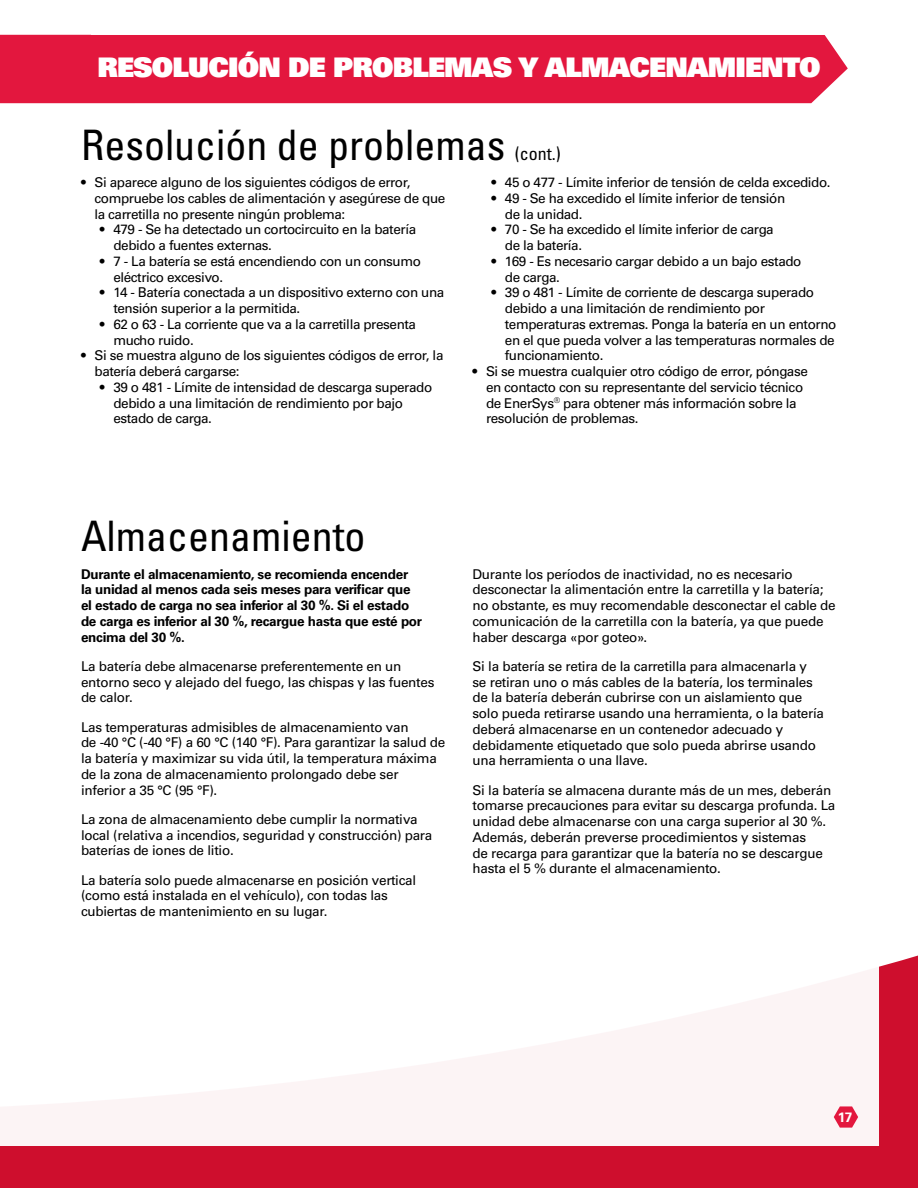
<style>
.page{position:relative;width:918px;height:1188px;background:#fff}
.page>*{position:absolute;margin:0;border:0;box-sizing:border-box;transform-origin:0 0}
.Labels{font:condensed 42px "Univers LT Std";color:#000}
.t1{font:27px "Univers LT Std X Black";letter-spacing:-.03em;color:#fff}
.Labels-2{font:condensed 18px "Univers LT Std";color:#000}
.Labels-3{font:13.5px/15.8px "Univers LT Std";letter-spacing:-.02em;color:#000}
.Labels-4{font:700 13.5px/15.8px "Univers LT Std";letter-spacing:-.02em;color:#000}
.t2{font:700 13.5px "Univers LT Std";color:#fff}
</style>
<div class="page">
<div style="left:0;top:955px;width:918px;height:233px;background:#ce0e2d"></div>
<div style="left:0;top:857px;width:879px;height:289px;background:#fff"></div>
<div style="left:135px;top:35px;width:713px;height:68px;background:#e3173e"></div>
<div style="left:0;top:35px;width:135px;height:68px;background:#e3173e"></div>
<svg style="left:834px;top:1106px;width:24px;height:22px"></svg>
<p class="t1" style="left:97px;top:50px;width:725px">RESOLUCIÓN DE PROBLEMAS Y ALMACENAMIENTO</p>
<p class="Labels" style="left:81px;top:118px;width:426px">Resolución de problemas</p>
<p class="Labels-2" style="left:515px;top:142px;width:48px">(cont.)</p>
<p class="Labels-3" style="left:94px;top:175px;width:352px;text-indent:-14px">• Si aparece alguno de los siguientes códigos de error, compruebe los cables de alimentación y asegúrese de que la carretilla no presente ningún problema:</p>
<p class="Labels-3" style="left:113px;top:222px;width:304px;text-indent:-14px">• 479 - Se ha detectado un cortocircuito en la batería debido a fuentes externas.</p>
<p class="Labels-3" style="left:113px;top:253px;width:309px;text-indent:-14px">• 7 - La batería se está encendiendo con un consumo eléctrico excesivo.</p>
<p class="Labels-3" style="left:113px;top:285px;width:333px;text-indent:-14px">• 14 - Batería conectada a un dispositivo externo con una tensión superior a la permitida.</p>
<p class="Labels-3" style="left:113px;top:316px;width:304px;text-indent:-14px">• 62 o 63 - La corriente que va a la carretilla presenta mucho ruido.</p>
<p class="Labels-3" style="left:94px;top:348px;width:351px;text-indent:-14px">• Si se muestra alguno de los siguientes códigos de error, la batería deberá cargarse:</p>
<p class="Labels-3" style="left:113px;top:379px;width:320px;text-indent:-14px">• 39 o 481 - Límite de intensidad de descarga superado debido a una limitación de rendimiento por bajo estado de carga.</p>
<p class="Labels-3" style="left:491px;top:175px;width:341px">• 45 o 477 - Límite inferior de tensión de celda excedido.</p>
<p class="Labels-3" style="left:505px;top:190px;width:282px;text-indent:-14px">• 49 - Se ha excedido el límite inferior de tensión de la unidad.</p>
<p class="Labels-3" style="left:505px;top:222px;width:270px;text-indent:-14px">• 70 - Se ha excedido el límite inferior de carga de la batería.</p>
<p class="Labels-3" style="left:505px;top:253px;width:298px;text-indent:-14px">• 169 - Es necesario cargar debido a un bajo estado de carga.</p>
<p class="Labels-3" style="left:505px;top:285px;width:333px;text-indent:-14px">• 39 o 481 - Límite de corriente de descarga superado debido a una limitación de rendimiento por temperaturas extremas. Ponga la batería en un entorno en el que pueda volver a las temperaturas normales de funcionamiento.</p>
<p class="Labels-3" style="left:486px;top:364px;width:323px;text-indent:-14px">• Si se muestra cualquier otro código de error, póngase en contacto con su representante del servicio técnico de EnerSys<sup>®</sup> para obtener más información sobre la resolución de problemas.</p>
<p class="Labels" style="left:81px;top:509px;width:286px">Almacenamiento</p>
<p class="Labels-4" style="left:81px;top:566px;width:343px">Durante el almacenamiento, se recomienda encender la unidad al menos cada seis meses para verificar que el estado de carga no sea inferior al 30 %. Si el estado de carga es inferior al 30 %, recargue hasta que esté por encima del 30 %.</p>
<p class="Labels-3" style="left:81px;top:658px;width:355px">La batería debe almacenarse preferentemente en un entorno seco y alejado del fuego, las chispas y las fuentes de calor.</p>
<p class="Labels-3" style="left:81px;top:719px;width:366px">Las temperaturas admisibles de almacenamiento van<br>de -40 °C (-40 °F) a 60 °C (140 °F). Para garantizar la salud de la batería y maximizar su vida útil, la temperatura máxima de la zona de almacenamiento prolongado debe ser inferior a 35 °C (95 °F).</p>
<p class="Labels-3" style="left:81px;top:811px;width:353px">La zona de almacenamiento debe cumplir la normativa local (relativa a incendios, seguridad y construcción) para baterías de iones de litio.</p>
<p class="Labels-3" style="left:81px;top:872px;width:337px">La batería solo puede almacenarse en posición vertical (como está instalada en el vehículo), con todas las cubiertas de mantenimiento en su lugar.</p>
<p class="Labels-3" style="left:472px;top:566px;width:365px">Durante los períodos de inactividad, no es necesario desconectar la alimentación entre la carretilla y la batería; no obstante, es muy recomendable desconectar el cable de comunicación de la carretilla con la batería, ya que puede haber descarga «por goteo».</p>
<p class="Labels-3" style="left:472px;top:658px;width:353px">Si la batería se retira de la carretilla para almacenarla y se retiran uno o más cables de la batería, los terminales de la batería deberán cubrirse con un aislamiento que solo pueda retirarse usando una herramienta, o la batería deberá almacenarse en un contenedor adecuado y debidamente etiquetado que solo pueda abrirse usando una herramienta o una llave.</p>
<p class="Labels-3" style="left:472px;top:782px;width:364px">Si la batería se almacena durante más de un mes, deberán tomarse precauciones para evitar su descarga profunda. La unidad debe almacenarse con una carga superior al 30 %.<br>Además, deberán preverse procedimientos y sistemas<br>de recarga para garantizar que la batería no se descargue hasta el 5 % durante el almacenamiento.</p>
<p class="t2" style="left:838px;top:1109px;width:16px">17</p>
</div>
